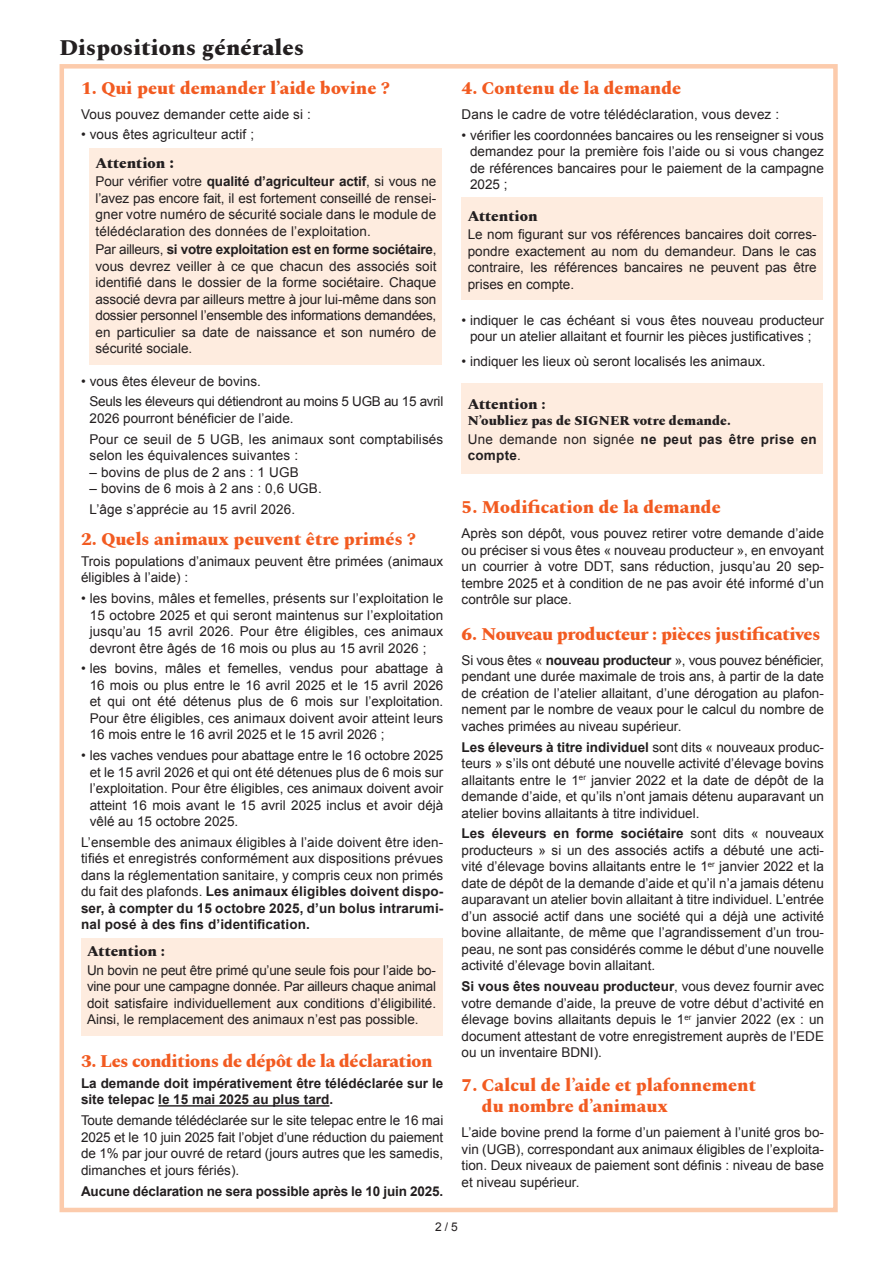
<style>
.page{position:relative;width:893px;height:1263px;background:#fff}
.page>*{position:absolute;margin:0;border:0;box-sizing:border-box;transform-origin:0 0}
.t1{font:800 22.5px "Spectral";letter-spacing:.01em;color:#231f20}
.t2{font:800 18px/21px "Spectral";color:#f25b21}
.t3{font:800 18px "Spectral";letter-spacing:-.02em;color:#f25b21}
.t4{font:800 15px "Spectral";color:#231f20}
.t5{font:13.5px/16.5px "Arial";color:#231f20;text-align:justify}
.t6{font:700 13.5px/16.5px "Arial";color:#231f20}
.t7{font:13.5px/20.7px "Arial";letter-spacing:-.02em;color:#231f20}
.t8{font:700 13.5px/16.5px "Arial";letter-spacing:.02em;color:#231f20}
.t9{font:800 13.5px "Spectral";color:#231f20}
.t10{font:12px "Arial";color:#231f20}
.s1{font-size:16.5px}
.s2{font-weight:700}
.s3{font-weight:400}
</style>
<div class="page">
<div style="left:60px;top:64px;width:778px;height:1148px;border:4px solid #fccbac"></div>
<hr style="left:158px;top:1105px;width:171px;height:1px;background:#231f20">
<div style="left:90px;top:148px;width:352px;height:217px;background:#feecdf"></div>
<div style="left:81px;top:938px;width:361px;height:98px;background:#feecdf"></div>
<div style="left:462px;top:198px;width:361px;height:102px;background:#feecdf"></div>
<div style="left:462px;top:383px;width:361px;height:91px;background:#feecdf"></div>
<h1 class="t1" style="left:60px;top:31px;width:246px">Dispositions générales</h1>
<h2 class="t2" style="left:81px;top:76px;width:310px">1. Qui peut demander l’aide bovine ?</h2>
<p class="t5" style="left:81px;top:106px;width:231px">Vous pouvez demander cette aide si :</p>
<p class="t5" style="left:81px;top:127px;width:175px">• vous êtes agriculteur actif ;</p>
<p class="t4" style="left:96px;top:152px;width:80px">Attention <span class="s1">:</span></p>
<p class="t5" style="left:96px;top:173px;width:342px">Pour vérifier votre <span class="s2">qualité d’agriculteur actif</span>, si vous ne l’avez pas encore fait, il est fortement conseillé de rensei&shy;gner votre numéro de sécurité sociale dans le module de télédéclaration des données de l’exploitation.</p>
<p class="t5" style="left:96px;top:241px;width:342px">Par ailleurs, <span class="s2">si votre exploitation est en forme sociétaire</span>, vous devrez veiller à ce que chacun des associés soit identifié dans le dossier de la forme sociétaire. Chaque associé devra par ailleurs mettre à jour lui-même dans son dossier personnel l’ensemble des informations demandées, en particulier sa date de naissance et son numéro de sécurité sociale.</p>
<p class="t7" style="left:90px;top:371px;width:355px;text-indent:-9px">• vous êtes éleveur de bovins.<br>Seuls les éleveurs qui détiendront au moins 5 UGB au 15 avril</p>
<p class="t5" style="left:90px;top:408px;width:355px;line-height:20.7px">2026 pourront bénéficier de l’aide.<br>Pour ce seuil de 5 UGB, les animaux sont comptabilisés</p>
<p class="t5" style="left:90px;top:447px;width:210px">selon les équivalences suivantes :</p>
<p class="t5" style="left:90px;top:464px;width:211px">– bovins de plus de 2 ans : 1 UGB</p>
<p class="t5" style="left:90px;top:478px;width:234px;line-height:20.7px">– bovins de 6 mois à 2 ans : 0,6 UGB.<br>L’âge s’apprécie au 15 avril 2026.</p>
<h2 class="t2" style="left:81px;top:527px;width:336px">2. Quels animaux peuvent être primés ?</h2>
<p class="t5" style="left:81px;top:553px;width:364px">Trois populations d’animaux peuvent être primées (animaux éligibles à l’aide) :</p>
<p class="t5" style="left:90px;top:590px;width:355px;text-indent:-9px">• les bovins, mâles et femelles, présents sur l’exploitation le 15 octobre 2025 et qui seront maintenus sur l’exploitation jusqu’au 15 avril 2026. Pour être éligibles, ces animaux devront être âgés de 16 mois ou plus au 15 avril 2026 ;</p>
<p class="t5" style="left:90px;top:660px;width:355px;text-indent:-9px">• les bovins, mâles et femelles, vendus pour abattage à 16 mois ou plus entre le 16 avril 2025 et le 15 avril 2026 et qui ont été détenus plus de 6 mois sur l’exploitation.<br>Pour être éligibles, ces animaux doivent avoir atteint leurs 16 mois entre le 16 avril 2025 et le 15 avril 2026 ;</p>
<p class="t5" style="left:90px;top:747px;width:355px;text-indent:-9px">• les vaches vendues pour abattage entre le 16 octobre 2025 et le 15 avril 2026 et qui ont été détenues plus de 6 mois sur l’exploitation. Pour être éligibles, ces animaux doivent avoir atteint 16 mois avant le 15 avril 2025 inclus et avoir déjà vêlé au 15 octobre 2025.</p>
<p class="t5" style="left:81px;top:834px;width:364px">L’ensemble des animaux éligibles à l’aide doivent être iden&shy;tifiés et enregistrés conformément aux dispositions prévues dans la réglementation sanitaire, y compris ceux non primés du fait des plafonds. <span class="s2">Les animaux éligibles doivent dispo&shy;ser, à compter du 15 octobre 2025, d’un bolus intrarumi&shy;nal posé à des fins d’identification.</span></p>
<p class="t4" style="left:87px;top:940px;width:79px">Attention :</p>
<p class="t5" style="left:87px;top:962px;width:350px">Un bovin ne peut être primé qu’une seule fois pour l’aide bo&shy;vine pour une campagne donnée. Par ailleurs chaque animal doit satisfaire individuellement aux conditions d’éligibilité.<br>Ainsi, le remplacement des animaux n’est pas possible.</p>
<h2 class="t3" style="left:81px;top:1048px;width:353px">3. Les conditions de dépôt de la déclaration</h2>
<p class="t6" style="left:81px;top:1075px;width:364px">La demande doit impérativement être télédéclarée sur le site telepac le 15 mai 2025 au plus tard.</p>
<p class="t5" style="left:81px;top:1112px;width:364px">Toute demande télédéclarée sur le site telepac entre le 16 mai 2025 et le 10 juin 2025 fait l’objet d’une réduction du paiement de 1% par jour ouvré de retard (jours autres que les samedis, dimanches et jours fériés).</p>
<p class="t6" style="left:81px;top:1183px;width:364px">Aucune déclaration ne sera possible après le 10 juin 2025.</p>
<h2 class="t2" style="left:462px;top:76px;width:221px">4. Contenu de la demande</h2>
<p class="t5" style="left:462px;top:106px;width:319px">Dans le cadre de votre télédéclaration, vous devez :</p>
<p class="t5" style="left:470px;top:127px;width:355px;text-indent:-8px">• vérifier les coordonnées bancaires ou les renseigner si vous demandez pour la première fois l’aide ou si vous changez de références bancaires pour le paiement de la campagne 2025 ;</p>
<p class="t4" style="left:468px;top:205px;width:71px">Attention</p>
<p class="t5" style="left:468px;top:226px;width:351px">Le nom figurant sur vos références bancaires doit corres&shy;pondre exactement au nom du demandeur. Dans le cas contraire, les références bancaires ne peuvent pas être prises en compte.</p>
<p class="t5" style="left:462px;top:312px;width:364px;text-align:center">• indiquer le cas échéant si vous êtes nouveau producteur pour un atelier allaitant et fournir les pièces justificatives ;</p>
<p class="t5" style="left:462px;top:353px;width:306px">• indiquer les lieux où seront localisés les animaux.</p>
<p class="t4" style="left:468px;top:393px;width:79px">Attention :</p>
<p class="t9" style="left:468px;top:411px;width:265px">N’oubliez pas de signe r votre demande.</p>
<p class="t8" style="left:468px;top:431px;width:350px"><span class="s3">Une demande non signée</span> ne peut pas être prise en compte<span class="s3">.</span></p>
<h2 class="t2" style="left:462px;top:495px;width:261px">5. Modification de la demande</h2>
<p class="t5" style="left:462px;top:525px;width:364px">Après son dépôt, vous pouvez retirer votre demande d’aide ou préciser si vous êtes « nouveau producteur », en envoyant un courrier à votre DDT, sans réduction, jusqu’au 20 sep&shy;tembre 2025 et à condition de ne pas avoir été informé d’un contrôle sur place.</p>
<h2 class="t3" style="left:462px;top:621px;width:360px">6. Nouveau producteur : pièces justificatives</h2>
<p class="t5" style="left:462px;top:652px;width:364px">Si vous êtes « <span class="s2">nouveau producteur</span> », vous pouvez bénéficier, pendant une durée maximale de trois ans, à partir de la date de création de l’atelier allaitant, d’une dérogation au plafon&shy;nement par le nombre de veaux pour le calcul du nombre de vaches primées au niveau supérieur.</p>
<p class="t5" style="left:462px;top:739px;width:364px"><span class="s2">Les éleveurs à titre individuel</span> sont dits « nouveaux produc&shy;teurs » s’ils ont débuté une nouvelle activité d’élevage bovins allaitants entre le 1<sup>er</sup> janvier 2022 et la date de dépôt de la demande d’aide, et qu’ils n’ont jamais détenu auparavant un atelier bovins allaitants à titre individuel.</p>
<p class="t5" style="left:462px;top:826px;width:364px"><span class="s2">Les éleveurs en forme sociétaire</span> sont dits « nouveaux producteurs » si un des associés actifs a débuté une acti&shy;vité d’élevage bovins allaitants entre le 1<sup>er</sup> janvier 2022 et la date de dépôt de la demande d’aide et qu’il n’a jamais détenu auparavant un atelier bovin allaitant à titre individuel. L’entrée d’un associé actif dans une société qui a déjà une activité bovine allaitante, de même que l’agrandissement d’un trou&shy;peau, ne sont pas considérés comme le début d’une nouvelle activité d’élevage bovin allaitant.</p>
<p class="t5" style="left:462px;top:978px;width:364px"><span class="s2">Si vous êtes nouveau producteur</span>, vous devez fournir avec votre demande d’aide, la preuve de votre début d’activité en élevage bovins allaitants depuis le 1<sup>er</sup> janvier 2022 (ex : un document attestant de votre enregistrement auprès de l’EDE ou un inventaire BDNI).</p>
<h2 class="t2" style="left:482px;top:1073px;width:276px;text-indent:-20px">7. Calcul de l’aide et plafonnement du nombre d’animaux</h2>
<p class="t5" style="left:462px;top:1124px;width:364px">L’aide bovine prend la forme d’un paiement à l’unité gros bo&shy;vin (UGB), correspondant aux animaux éligibles de l’exploita&shy;tion. Deux niveaux de paiement sont définis : niveau de base et niveau supérieur.</p>
<p class="t10" style="left:435px;top:1219px;width:24px">2 / 5</p>
</div>
